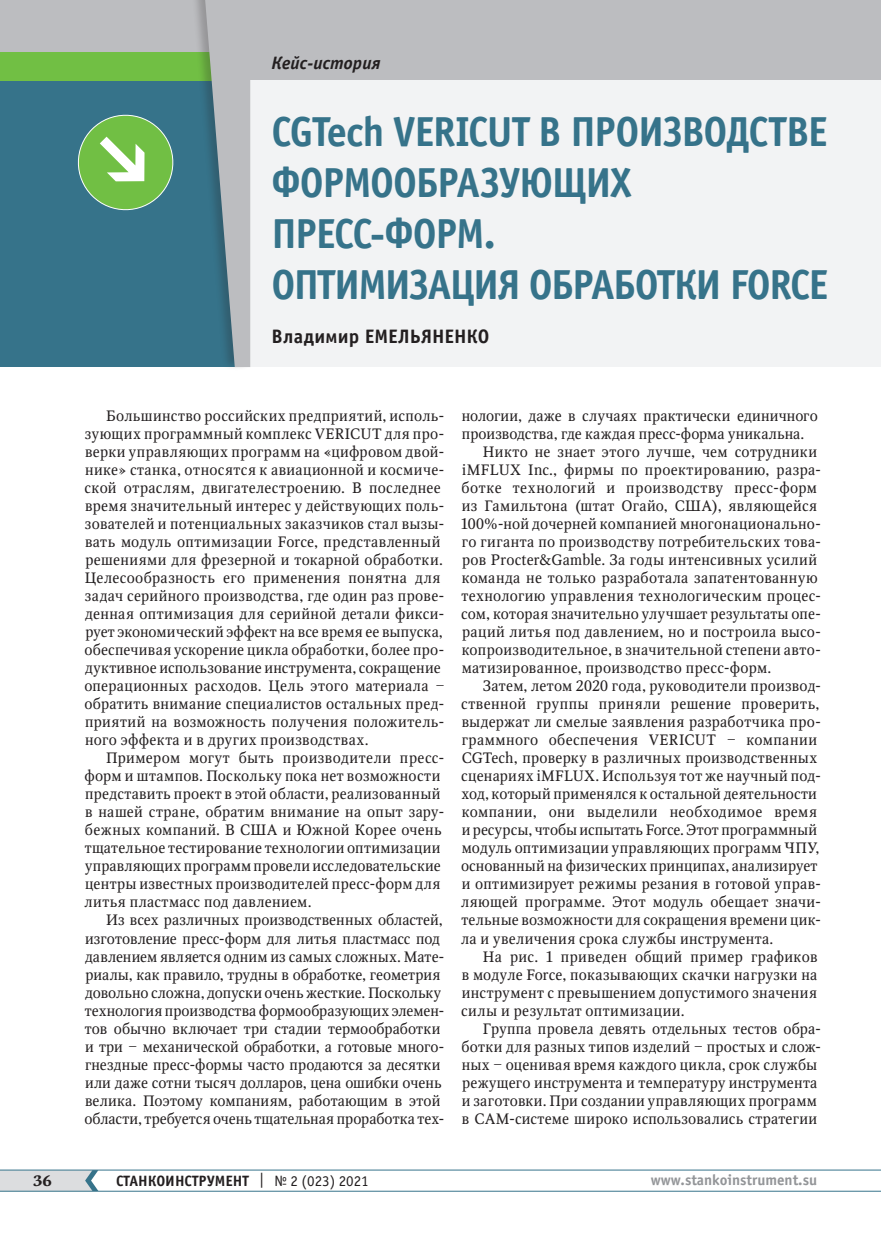
<style>
.page{position:relative;width:881px;height:1234px;background:#fff}
.page>*{position:absolute;margin:0;border:0;box-sizing:border-box;transform-origin:0 0}
.t1{font:700 42px/51px "Officina Sans C";letter-spacing:-.035em;color:#36738a;scale:.96 1}
.t2{font:700 19.5px "Officina Sans C";letter-spacing:.01em;color:#231f20}
.t3{font:italic 700 18px "Officina Sans C";color:#231f20}
.t4{font:15px/18px "Octava";letter-spacing:.02em;color:#231f20}
.t5{font:700 15px "Officina Sans C";color:#231f20}
.t6{font:700 15px "Officina Sans C";color:#939598}
.t7{font:700 15px "Octava";color:#231f20}
.s1{font-weight:400}
</style>
<div class="page">
<hr style="left:0;top:1190px;width:880px;height:1px;background:#36738a">
<hr style="left:0;top:1169px;width:880px;height:1px;background:#36738a">
<svg style="left:0;top:1169px;width:98px;height:21px"></svg>
<div style="left:0;top:0;width:880px;height:81px;background:#bcbdc0"></div>
<div style="left:214px;top:81px;width:666px;height:286px;background:#f2f3f4"></div>
<div style="left:0;top:74px;width:236px;height:293px;background:#36738a"></div>
<svg style="left:77px;top:114px;width:97px;height:97px"></svg>
<div style="left:0;top:52px;width:222px;height:29px;background:#71bf44"></div>
<div style="left:190px;top:0;width:61px;height:371px;background:#231f20;opacity:.25"></div>
<svg style="left:205px;top:0;width:45px;height:367px"></svg>
<p class="t3" style="left:271px;top:53px;width:111px">Кейс-история</p>
<h1 class="t1" style="left:271px;top:107px;width:581px">CGTech VERICUT В ПРОИЗВОДСТВЕ<br>ФОРМООБРАЗУЮЩИХ<br>ПРЕСС-ФОРМ.<br>ОПТИМИЗАЦИЯ ОБРАБОТКИ FORCE</h1>
<h2 class="t2" style="left:271px;top:325px;width:219px">Владимир ЕМЕЛЬЯНЕНКО</h2>
<p class="t4" style="left:84px;top:407px;width:362px;text-indent:22px">Большинство российских предприятий, исполь&shy;зующих программный комплекс VERICUT для про&shy;верки управляющих программ на «цифровом двой&shy;нике» станка, относятся к авиационной и космиче&shy;ской отраслям, двигателестроению. В последнее время значительный интерес у действующих поль&shy;зователей и потенциальных заказчиков стал вызы&shy;вать модуль оптимизации Force, представленный решениями для фрезерной и токарной обработки.<br>Целесообразность его применения понятна для задач серийного производства, где один раз прове&shy;денная оптимизация для серийной детали фикси&shy;рует экономический эффект на все время ее выпуска, обеспечивая ускорение цикла обработки, более про&shy;дуктивное использование инструмента, сокращение операционных расходов. Цель этого материала ‒ обратить внимание специалистов остальных пред&shy;приятий на возможность получения положитель&shy;ного эффекта и в других производствах.</p>
<p class="t4" style="left:84px;top:749px;width:361px;text-indent:22px">Примером могут быть производители пресс&shy;форм и штампов. Поскольку пока нет возможности представить проект в этой области, реализованный в нашей стране, обратим внимание на опыт зару&shy;бежных компаний. В США и Южной Корее очень тщательное тестирование технологии оптимизации управляющих программ провели исследовательские центры известных производителей пресс-форм для литья пластмасс под давлением.</p>
<p class="t4" style="left:84px;top:911px;width:361px;text-indent:22px">Из всех различных производственных областей, изготовление пресс-форм для литья пластмасс под давлением является одним из самых сложных. Мате&shy;риалы, как правило, трудны в обработке, геометрия довольно сложна, допуски очень жесткие. Поскольку технология производства формообразующих элемен&shy;тов обычно включает три стадии термообработки и три ‒ механической обработки, а готовые много&shy;гнездные пресс-формы часто продаются за десятки или даже сотни тысяч долларов, цена ошибки очень велика. Поэтому компаниям, работающим в этой области, требуется очень тщательная проработка тех-</p>
<p class="t4" style="left:461px;top:407px;width:357px">нологии, даже в случаях практически единичного</p>
<p class="t4" style="left:461px;top:425px;width:344px">производства, где каждая пресс-форма уникальна.</p>
<p class="t4" style="left:482px;top:443px;width:336px">Никто не знает этого лучше, чем сотрудники</p>
<p class="t4" style="left:462px;top:461px;width:360px">iMFLUX Inc., фирмы по проектированию, разра-</p>
<p class="t4" style="left:461px;top:479px;width:357px">ботке технологий и производству пресс-форм</p>
<p class="t4" style="left:461px;top:497px;width:357px">из Гамильтона (штат Огайо, США), являющейся</p>
<p class="t4" style="left:461px;top:515px;width:361px">100%-ной дочерней компанией многонационально-</p>
<p class="t4" style="left:461px;top:533px;width:361px">го гиганта по производству потребительских това-</p>
<p class="t4" style="left:462px;top:551px;width:356px">ров Procter&amp;Gamble. За годы интенсивных усилий</p>
<p class="t4" style="left:461px;top:569px;width:357px">команда не только разработала запатентованную</p>
<p class="t4" style="left:461px;top:587px;width:361px">технологию управления технологическим процес-</p>
<p class="t4" style="left:461px;top:605px;width:361px">сом, которая значительно улучшает результаты опе-</p>
<p class="t4" style="left:462px;top:623px;width:360px">раций литья под давлением, но и построила высо-</p>
<p class="t4" style="left:461px;top:641px;width:361px">копроизводительное, в значительной степени авто-</p>
<p class="t4" style="left:461px;top:659px;width:311px">матизированное, производство пресс-форм.</p>
<p class="t4" style="left:483px;top:677px;width:339px">Затем, летом 2020 года, руководители производ-</p>
<p class="t4" style="left:461px;top:695px;width:359px">ственной группы приняли решение проверить,</p>
<p class="t4" style="left:461px;top:713px;width:361px">выдержат ли смелые заявления разработчика про-</p>
<p class="t4" style="left:461px;top:731px;width:357px">граммного обеспечения VERICUT ‒ компании</p>
<p class="t4" style="left:461px;top:749px;width:357px">CGTech, проверку в различных производственных</p>
<p class="t4" style="left:461px;top:767px;width:361px">сценариях iMFLUX. Используя тот же научный под-</p>
<p class="t4" style="left:461px;top:785px;width:357px">ход, который применялся к остальной деятельности</p>
<p class="t4" style="left:461px;top:803px;width:356px">компании, они выделили необходимое время</p>
<p class="t4" style="left:461px;top:821px;width:357px">и ресурсы, чтобы испытать Force. Этот программный</p>
<p class="t4" style="left:461px;top:839px;width:359px">модуль оптимизации управляющих программ ЧПУ,</p>
<p class="t4" style="left:461px;top:857px;width:358px">основанный на физических принципах, анализирует</p>
<p class="t4" style="left:461px;top:875px;width:361px">и оптимизирует режимы резания в готовой управ-</p>
<p class="t4" style="left:461px;top:893px;width:361px">ляющей программе. Этот модуль обещает значи-</p>
<p class="t4" style="left:461px;top:911px;width:361px">тельные возможности для сокращения времени цик-</p>
<p class="t4" style="left:461px;top:929px;width:313px">ла и увеличения срока службы инструмента.</p>
<p class="t4" style="left:482px;top:947px;width:336px">На рис. 1 приведен общий пример графиков</p>
<p class="t4" style="left:461px;top:965px;width:357px">в модуле Force, показывающих скачки нагрузки на</p>
<p class="t4" style="left:461px;top:983px;width:357px">инструмент с превышением допустимого значения</p>
<p class="t4" style="left:461px;top:1001px;width:225px">силы и результат оптимизации.</p>
<p class="t4" style="left:482px;top:1019px;width:340px">Группа провела девять отдельных тестов обра-</p>
<p class="t4" style="left:461px;top:1037px;width:361px">ботки для разных типов изделий ‒ простых и слож-</p>
<p class="t4" style="left:461px;top:1055px;width:357px">ных ‒ оценивая время каждого цикла, срок службы</p>
<p class="t4" style="left:462px;top:1073px;width:357px">режущего инструмента и температуру инструмента</p>
<p class="t4" style="left:461px;top:1091px;width:356px">и заготовки. При создании управляющих программ</p>
<p class="t4" style="left:461px;top:1109px;width:357px">в CAM-системе широко использовались стратегии</p>
<p class="t7" style="left:33px;top:1170px;width:20px">36</p>
<p class="t5" style="left:116px;top:1171px;width:254px">СТАНКОИНСТРУМЕНТ <span class="s1">| № 2 (023) 2021</span></p>
<p class="t6" style="left:650px;top:1171px;width:168px">www.stankoinstrument.su</p>
</div>
